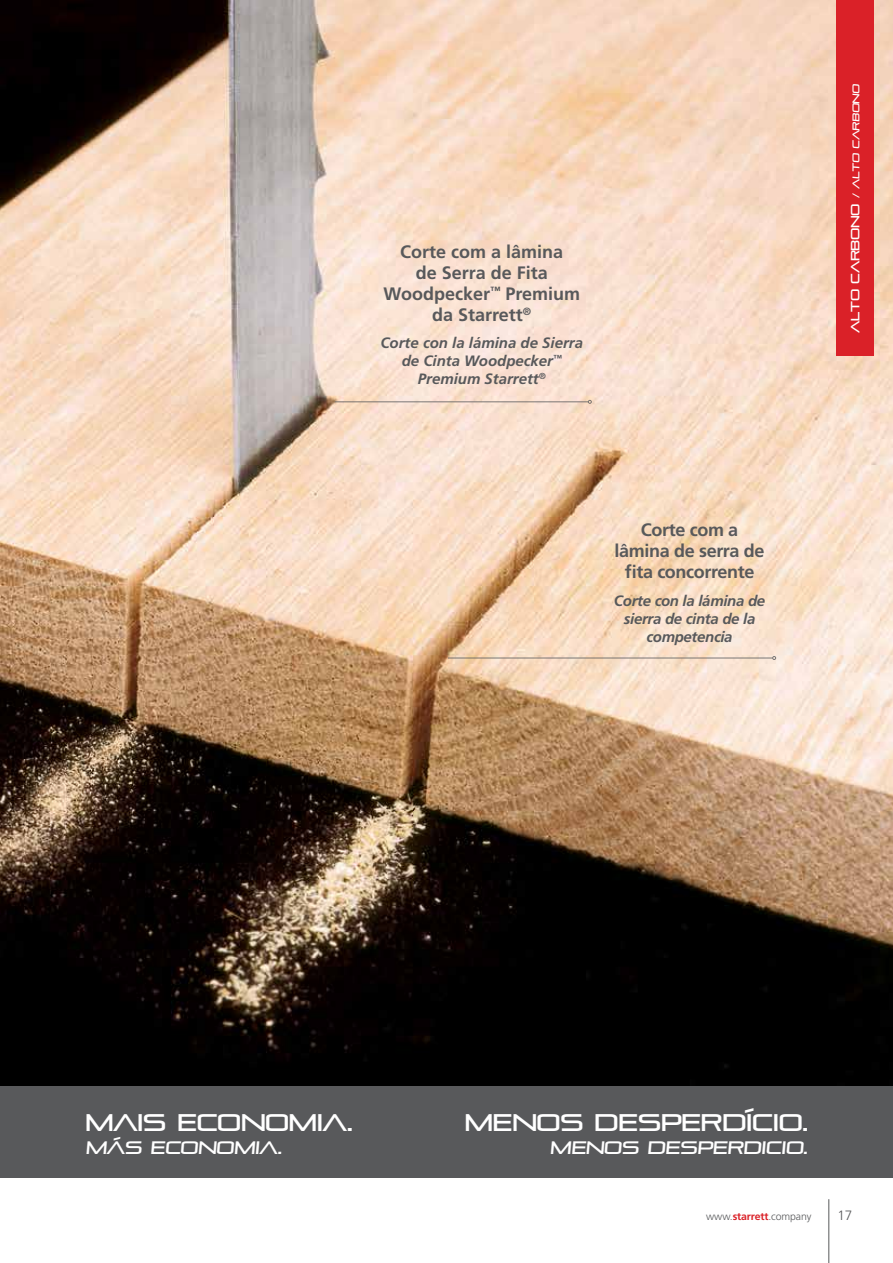
<style>
.page{position:relative;width:893px;height:1263px;background:#fff}
.page>*{position:absolute;margin:0;border:0;box-sizing:border-box;transform-origin:0 0}
.t1{font:24px "Pirulen";letter-spacing:-.03em;color:#fff}
.t2{font:700 18px/21px "Frutiger LT Std";color:#58595b;text-align:center}
.t3{font:700 18px/21px "Frutiger LT Std";letter-spacing:-.02em;color:#58595b;text-align:center}
.t4{font:18px "Pirulen";color:#fff}
.t5{font:italic 700 15px/18px "Frutiger LT Std";color:#58595b;text-align:center}
.t6{font:italic 700 15px/18px "Frutiger LT Std";letter-spacing:-.02em;color:#58595b;text-align:center}
.t7{font:300 13.5px "Frutiger LT Std";color:#58595b}
.t8{font:300 10.5px "Frutiger LT Std";letter-spacing:-.01em;color:#58595b}
.t9{font:9.75px "Pirulen";color:#fff}
.s1{font-size:12px}
.s2{font-weight:700;color:#da2128}
</style>
<div class="page">
<img style="left:0;top:0;width:893px;height:1086px">
<hr style="left:335px;top:401px;width:253px;height:1px;background:#58595b">
<svg style="left:588px;top:400px;width:4px;height:4px"></svg>
<hr style="left:448px;top:658px;width:325px;height:1px;background:#58595b">
<svg style="left:772px;top:656px;width:4px;height:4px"></svg>
<div style="left:0;top:1086px;width:893px;height:92px;background:#58595b"></div>
<div style="left:836px;top:0;width:37px;height:356px;background:#da2128"></div>
<hr style="left:828px;top:1199px;width:1px;height:64px;background:#58595b">
<p class="t2" style="left:383px;top:241px;width:198px">Corte com a lâmina<br>de Serra de Fita<br>Woodpecker<sup>™</sup> Premium da Starrett<sup>®</sup></p>
<p class="t5" style="left:380px;top:334px;width:204px">Corte con la lámina de Sierra de Cinta Woodpecker<sup>™<br></sup>Premium Starrett<sup>®</sup></p>
<p class="t3" style="left:615px;top:519px;width:151px">Corte com a lâmina de serra de fita concorrente</p>
<p class="t6" style="left:614px;top:591px;width:153px">Corte con la lámina de sierra de cinta de la competencia</p>
<p class="t9" style="left:850px;top:333px;width:252px;rotate:-90deg"><span class="s1">ALTO CARBONO</span> / ALTO CARBONO</p>
<h1 class="t1" style="left:85px;top:1107px;width:270px">MAIS ECONOMIA.</h1>
<h1 class="t1" style="left:464px;top:1107px;width:346px">MENOS DESPERDÍCIO.</h1>
<p class="t4" style="left:85px;top:1136px;width:200px">MáS ECONOMIA.</p>
<p class="t4" style="left:550px;top:1136px;width:262px">MENOS DESPERDiCIO.</p>
<p class="t8" style="left:706px;top:1210px;width:107px">www.<span class="s2">starrett</span>.company</p>
<p class="t7" style="left:837px;top:1208px;width:16px">17</p>
</div>
